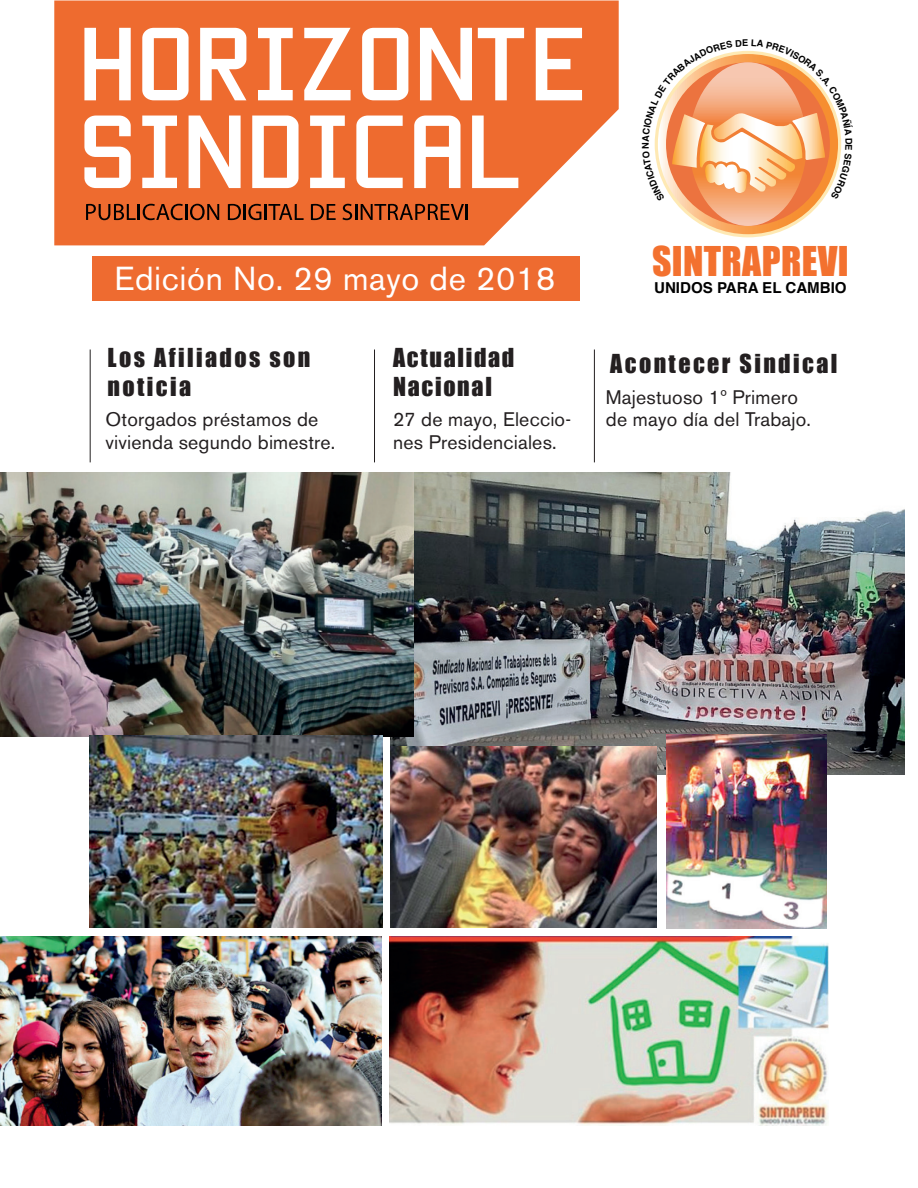
<style>
.page{position:relative;width:918px;height:1188px;background:#fff}
.page>*{position:absolute;margin:0;border:0;box-sizing:border-box;transform-origin:0 0}
.t1{font:37.65px "Impact";letter-spacing:.01em;color:#f3712f}
.t2{font:33px "Akzidenz Grotesk BE";letter-spacing:.02em;color:#fff}
.t3{font:24px/28.8px "Impact";letter-spacing:.1em;color:#231f20}
.t4{font:24px/28.8px "Impact";letter-spacing:.07em;color:#231f20}
.t5{font:19.5px/22.5px "Akzidenz Grotesk BE";letter-spacing:.01em;color:#231f20}
.t6{font:700 15px "Helvetica";color:#000001}
.t7{font:700 9.3px "Helvetica";color:#000001}
</style>
<div class="page">
<hr style="left:90px;top:350px;width:1px;height:112px;background:#231f20">
<hr style="left:374px;top:350px;width:1px;height:112px;background:#231f20">
<svg style="left:54px;top:0;width:565px;height:245px;background:#f07e4a"></svg>
<svg style="left:84px;top:28px;width:47px;height:72px"></svg>
<svg style="left:142px;top:28px;width:47px;height:72px"></svg>
<svg style="left:200px;top:28px;width:46px;height:72px"></svg>
<svg style="left:258px;top:28px;width:35px;height:72px"></svg>
<svg style="left:304px;top:28px;width:47px;height:72px"></svg>
<svg style="left:362px;top:28px;width:46px;height:72px"></svg>
<svg style="left:420px;top:28px;width:52px;height:72px"></svg>
<svg style="left:478px;top:28px;width:46px;height:72px"></svg>
<svg style="left:536px;top:28px;width:46px;height:72px"></svg>
<svg style="left:84px;top:116px;width:47px;height:72px"></svg>
<svg style="left:142px;top:116px;width:35px;height:72px"></svg>
<svg style="left:189px;top:116px;width:52px;height:72px"></svg>
<svg style="left:252px;top:116px;width:47px;height:72px"></svg>
<svg style="left:310px;top:116px;width:35px;height:72px"></svg>
<svg style="left:356px;top:116px;width:47px;height:72px"></svg>
<svg style="left:414px;top:116px;width:47px;height:72px"></svg>
<svg style="left:472px;top:116px;width:46px;height:72px"></svg>
<svg style="left:86px;top:204px;width:133px;height:16px;background:#9c461f"></svg>
<svg style="left:228px;top:204px;width:76px;height:16px"></svg>
<svg style="left:311px;top:204px;width:25px;height:16px"></svg>
<svg style="left:343px;top:204px;width:125px;height:16px;background:#97441e"></svg>
<div style="left:93px;top:256px;width:487px;height:45px;background:#ee6b30"></div>
<hr style="left:594px;top:350px;width:1px;height:112px;background:#231f20">
<img style="left:390px;top:473px;width:514px;height:302px">
<img style="left:0;top:473px;width:414px;height:263px">
<img style="left:0;top:936px;width:382px;height:190px">
<img style="left:89px;top:735px;width:293px;height:193px">
<img style="left:390px;top:746px;width:267px;height:182px">
<img style="left:390px;top:936px;width:439px;height:190px">
<img style="left:667px;top:735px;width:160px;height:194px">
<svg style="left:654px;top:50px;width:188px;height:176px"></svg>
<p class="t7" style="left:638px;top:149px;width:8px;rotate:-90deg">N</p>
<h2 class="t2" style="left:114px;top:259px;width:442px">Edición No. 29 mayo de 2018</h2>
<p class="t3" style="left:108px;top:343px;width:204px">Los Afiliados son noticia</p>
<p class="t4" style="left:393px;top:342px;width:123px">Actualidad<br>Nacional</p>
<p class="t5" style="left:106px;top:408px;width:231px">Otorgados préstamos de vivienda segundo bimestre.</p>
<p class="t5" style="left:393px;top:408px;width:179px">27 de mayo, Eleccio&shy;nes Presidenciales.</p>
<h1 class="t1" style="left:652px;top:232px;width:198px">SINTRAPREVI</h1>
<p class="t6" style="left:654px;top:275px;width:194px">UNIDOS PARA EL CAMBIO</p>
<p class="t3" style="left:610px;top:348px;width:229px">Acontecer Sindical</p>
<p class="t5" style="left:606px;top:386px;width:207px">Majestuoso 1º Primero de mayo día del Trabajo.</p>
</div>
